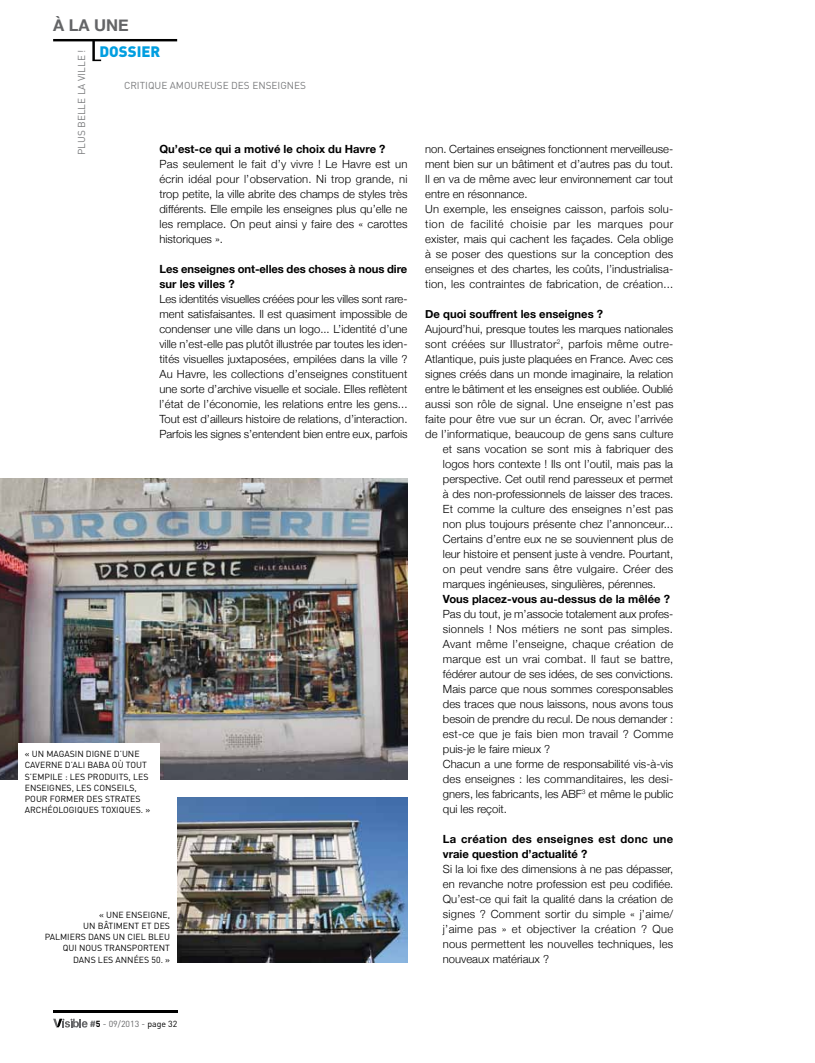
<style>
.page{position:relative;width:815px;height:1063px;background:#fff}
.page>*{position:absolute;margin:0;border:0;box-sizing:border-box;transform-origin:0 0}
.t1{font:700 16.25px "Helvetica Neue";color:#646567}
.t2{font:900 15px "DIN";color:#009ee0}
.t3{font:300 11.25px/15px "Helvetica Neue";color:#000;text-align:justify}
.t4{font:700 11.25px/15px "Helvetica Neue";color:#000}
.t5{font:300 11.25px "Helvetica Neue";letter-spacing:.02em;color:#000}
.t6{font:700 11.25px/15px "Helvetica Neue";letter-spacing:.025em;color:#000}
.t7{font:10px "DIN";color:#7b7c7e}
.t8{font:8.75px/11.2px "DIN";color:#000}
.t9{font:8.75px "DIN";color:#646567}
.s1{font-weight:700}
.s2{font-weight:700;color:#000}
.s3{color:#000}
</style>
<div class="page">
<img style="left:177px;top:797px;width:230px;height:166px">
<img style="left:0;top:478px;width:407px;height:302px">
<hr style="left:53px;top:1010px;width:124px;height:2px;background:#000">
<svg style="left:53px;top:1019px;width:35px;height:9px"></svg>
<svg style="left:53px;top:39px;width:124px;height:22px"></svg>
<div style="left:18px;top:743px;width:141px;height:88px;background:#fff"></div>
<h1 class="t1" style="left:53px;top:11px;width:77px">À la une</h1>
<h2 class="t2" style="left:100px;top:41px;width:62px">DOSSIER</h2>
<p class="t7" style="left:124px;top:79px;width:184px">CRITIQUE AMOUREUSE DES ENSEIGNES</p>
<p class="t7" style="left:75px;top:155px;width:107px;rotate:-90deg">PLUS BELLE LA VI LLE !</p>
<p class="t4" style="left:159px;top:141px;width:228px">Qu’est-ce qui a motivé le choix du Havre ?</p>
<p class="t3" style="left:159px;top:156px;width:250px">Pas seulement le fait d’y vivre ! Le Havre est un écrin idéal pour l’observation. Ni trop grande, ni trop petite, la ville abrite des champs de styles très différents. Elle empile les enseignes plus qu’elle ne les remplace. On peut ainsi y faire des « carottes historiques ».</p>
<p class="t4" style="left:159px;top:261px;width:249px">Les enseignes ont-elles des choses à nous dire sur les villes ?</p>
<p class="t3" style="left:159px;top:291px;width:250px">Les identités visuelles créées pour les villes sont rare&shy;ment satisfaisantes. Il est quasiment impossible de condenser une ville dans un logo... L’identité d’une ville n’est-elle pas plutôt illustrée par toutes les iden&shy;tités visuelles juxtaposées, empilées dans la ville ?<br>Au Havre, les collections d’enseignes constituent une sorte d’archive visuelle et sociale. Elles reflètent l’état de l’économie, les relations entre les gens...<br>Tout est d’ailleurs histoire de relations, d’interaction.<br>Parfois les signes s’entendent bien entre eux, parfois</p>
<p class="t8" style="left:25px;top:748px;width:127px">« UN MAGASIN DIGNE D’UNE<br>CAVERNE D’ALI BABA OÙ TOUT<br>S’EMPI LE : LES PRODUITS, LES<br>ENSEIGNES, LES CONSEI LS,<br>POUR FORMER DES STRATES<br>ARCHÉOLOGI QUES TOXI QUES. »</p>
<p class="t8" style="left:45px;top:909px;width:127px;text-align:right">« UNE ENSEIGNE,<br>UN BÂTI MENT ET DES<br>PALMI ERS DANS UN CI EL BLEU<br>QUI NOUS TRANSPORTENT<br>DANS LES ANNÉES 50. »</p>
<p class="t3" style="left:425px;top:141px;width:250px;text-align:left">non. Certaines enseignes fonctionnent merveilleuse&shy;ment bien sur un bâtiment et d’autres pas du tout.<br>Il en va de même avec leur environnement car tout entre en résonnance.<br>Un exemple, les enseignes caisson, parfois solu&shy;tion de facilité choisie par les marques pour exister, mais qui cachent les façades. Cela oblige à se poser des questions sur la conception des enseignes et des chartes, les coûts, l’industrialisa&shy;tion, les contraintes de fabrication, de création...</p>
<p class="t4" style="left:425px;top:306px;width:179px">De quoi souffrent les enseignes ?</p>
<p class="t3" style="left:425px;top:320px;width:250px">Aujourd’hui, presque toutes les marques nationales</p>
<p class="t5" style="left:425px;top:335px;width:250px">sont créées sur Illustrator<sup>2</sup>, parfois même outre-</p>
<p class="t3" style="left:425px;top:351px;width:250px">Atlantique, puis juste plaquées en France. Avec ces</p>
<p class="t3" style="left:425px;top:366px;width:249px">signes créés dans un monde imaginaire, la relation</p>
<p class="t3" style="left:425px;top:381px;width:249px">entre le bâtiment et les enseignes est oubliée. Oublié</p>
<p class="t3" style="left:425px;top:396px;width:250px">aussi son rôle de signal. Une enseigne n’est pas</p>
<p class="t3" style="left:425px;top:411px;width:249px">faite pour être vue sur un écran. Or, avec l’arrivée</p>
<p class="t3" style="left:425px;top:426px;width:250px">de l’informatique, beaucoup de gens sans culture</p>
<p class="t5" style="left:443px;top:440px;width:232px">et sans vocation se sont mis à fabriquer des</p>
<p class="t3" style="left:443px;top:456px;width:232px">logos hors contexte ! Ils ont l’outil, mais pas la</p>
<p class="t3" style="left:443px;top:471px;width:232px">perspective. Cet outil rend paresseux et permet</p>
<p class="t3" style="left:443px;top:486px;width:232px">à des non-professionnels de laisser des traces.</p>
<p class="t3" style="left:443px;top:501px;width:232px">Et comme la culture des enseignes n’est pas</p>
<p class="t3" style="left:443px;top:516px;width:232px">non plus toujours présente chez l’annonceur...</p>
<p class="t3" style="left:443px;top:531px;width:232px">Certains d’entre eux ne se souviennent plus de</p>
<p class="t3" style="left:443px;top:546px;width:232px">leur histoire et pensent juste à vendre. Pourtant,</p>
<p class="t5" style="left:443px;top:560px;width:232px">on peut vendre sans être vulgaire. Créer des</p>
<p class="t3" style="left:443px;top:576px;width:215px">marques ingénieuses, singulières, pérennes.</p>
<p class="t4" style="left:443px;top:591px;width:229px">Vous placez-vous au-dessus de la mêlée ?</p>
<p class="t3" style="left:443px;top:606px;width:232px;text-align:left">Pas du tout, je m’associe totalement aux profes&shy;sionnels ! Nos métiers ne sont pas simples.<br>Avant même l’enseigne, chaque création de marque est un vrai combat. Il faut se battre, fédérer autour de ses idées, de ses convictions.<br>Mais parce que nous sommes coresponsables des traces que nous laissons, nous avons tous besoin de prendre du recul. De nous demander : est-ce que je fais bien mon travail ? Comme puis-je le faire mieux ?<br>Chacun a une forme de responsabilité vis-à-vis des enseignes : les commanditaires, les desi&shy;gners, les fabricants, les ABF<sup>3</sup> et même le public qui les reçoit.</p>
<p class="t6" style="left:443px;top:831px;width:232px">La création des enseignes est donc une vraie question d’actualité ?</p>
<p class="t3" style="left:443px;top:861px;width:232px">Si la loi fixe des dimensions à ne pas dépasser, en revanche notre profession est peu codifiée.<br>Qu’est-ce qui fait la qualité dans la création de signes ? Comment sortir du simple « j’aime/ j’aime pas » et objectiver la création ? Que nous permettent les nouvelles techniques, les nouveaux matériaux ?</p>
<p class="t9" style="left:90px;top:1019px;width:89px"><span class="s1">#</span><span class="s2">5</span> - 09/2013 - <span class="s3">PAGE 32</span></p>
</div>
